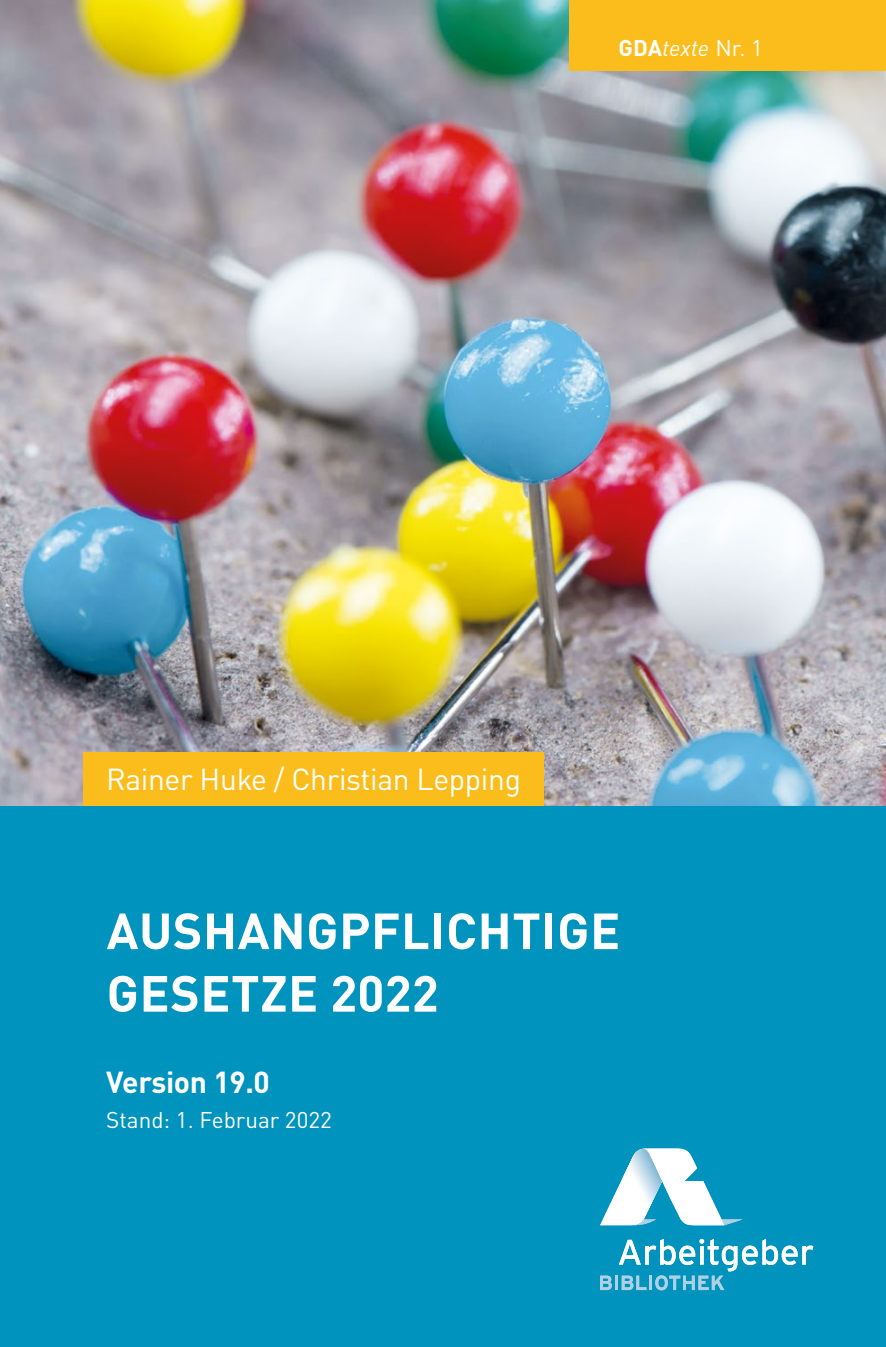
<style>
.page{position:relative;width:886px;height:1347px;background:#fff}
.page>*{position:absolute;margin:0;border:0;box-sizing:border-box;transform-origin:0 0}
.Paragraph_Style_1{font:700 50px/62.5px "DINOT";letter-spacing:.01em;color:#fff}
.Fließtext{font:30px "DINOT";letter-spacing:-.01em;color:#fff}
.Paragraph_Style_2{font:700 30px "DINOT";letter-spacing:-.01em;color:#fff}
.Paragraph_Style_3{font:22.5px "DINOT";color:#fff}
.t1{font:italic 22.5px "DINOT";letter-spacing:-.005em;color:#fff}
.s1{font-weight:700;font-style:normal}
.s2{font-style:normal}
</style>
<div class="page">
<div style="left:0;top:0;width:886px;height:1346px;background:#0093bd"></div>
<img style="left:0;top:0;width:886px;height:805px">
<div style="left:84px;top:752px;width:460px;height:53px;background:#fbbd1b"></div>
<svg style="left:600px;top:1275px;width:12px;height:15px"></svg>
<hr style="left:615px;top:1275px;width:3px;height:15px;background:#b0d1e4">
<svg style="left:619px;top:1238px;width:194px;height:52px"></svg>
<svg style="left:600px;top:1148px;width:143px;height:77px"></svg>
<div style="left:569px;top:0;width:317px;height:71px;background:#fbbd1b"></div>
<p class="t1" style="left:619px;top:34px;width:146px"><span class="s1">GDA</span>texte <span class="s2">Nr. 1</span></p>
<p class="Fließtext" style="left:106px;top:760px;width:416px">Rainer Huke / Christian Lepping</p>
<h1 class="Paragraph_Style_1" style="left:107px;top:898px;width:515px">AUSHANGPFLICHTIGE<br>GESETZE 2022</h1>
<h2 class="Paragraph_Style_2" style="left:106px;top:1062px;width:165px">Version 19.0</h2>
<h3 class="Paragraph_Style_3" style="left:106px;top:1105px;width:227px">Stand: 1. Februar 2022</h3>
</div>
